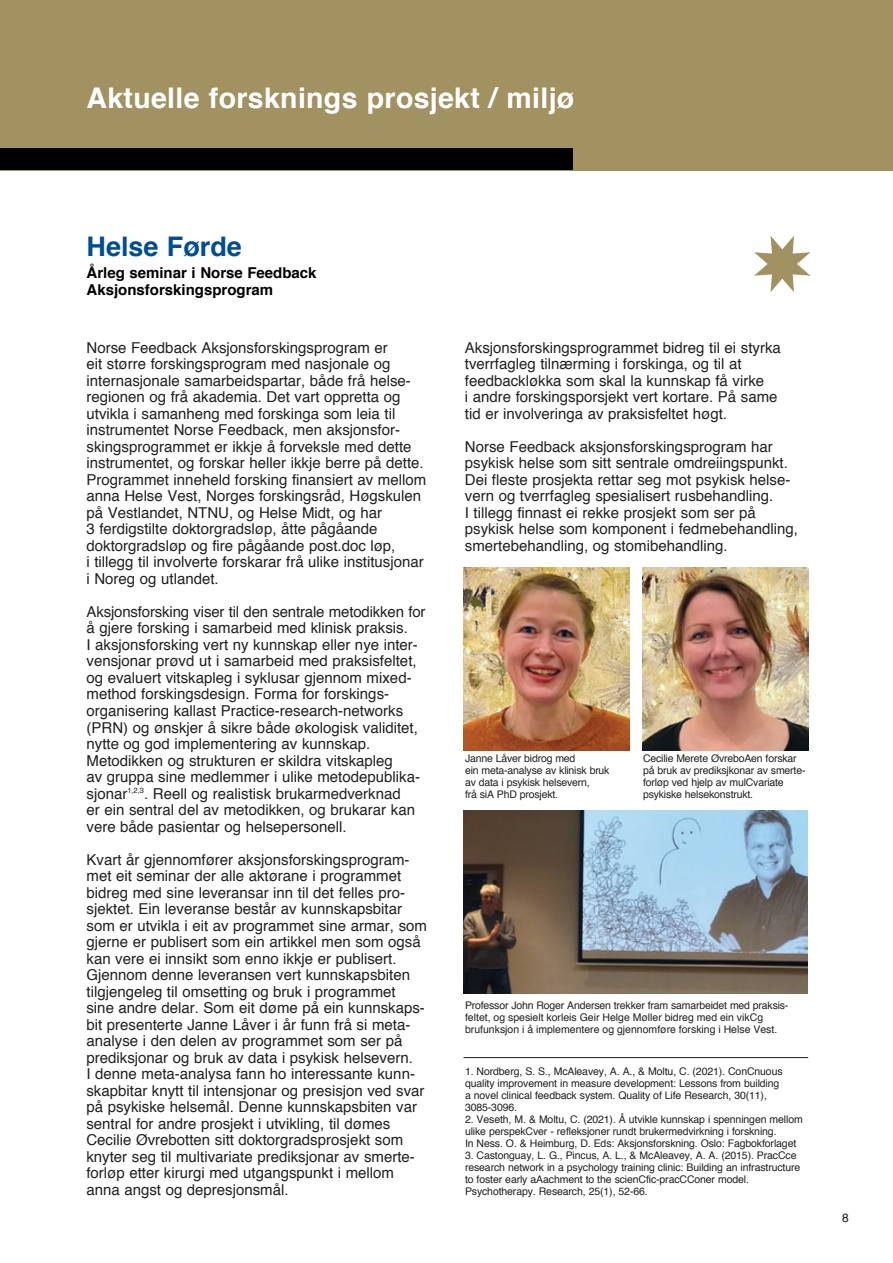
<style>
.page{position:relative;width:893px;height:1263px;background:#fff}
.page>*{position:absolute;margin:0;border:0;box-sizing:border-box;transform-origin:0 0}
.t1{font:700 28.5px "Helvetica";letter-spacing:.01em;color:#fff}
.t2{font:700 27px "Helvetica";color:#014d95}
.t3{font:15px/16.5px "Helvetica";color:#231f20}
.t4{font:700 15px/16.5px "Helvetica";color:#000}
.t5{font:12px "Helvetica";color:#231f20}
.t6{font:10.5px/12px "Helvetica";letter-spacing:-.01em;color:#231f20}
</style>
<div class="page">
<div style="left:0;top:0;width:893px;height:170px;background:#a29161"></div>
<div style="left:0;top:149px;width:573px;height:21px;background:#000"></div>
<img style="left:463px;top:567px;width:166px;height:183px">
<img style="left:463px;top:810px;width:345px;height:183px">
<img style="left:643px;top:567px;width:165px;height:183px">
<hr style="left:463px;top:1057px;width:345px;height:1px;background:#231f20">
<svg style="left:754px;top:236px;width:56px;height:56px"></svg>
<h1 class="t1" style="left:87px;top:86px;width:489px">aktuelle forsknings prosjekt / miljø</h1>
<h2 class="t2" style="left:87px;top:235px;width:157px">Helse førde</h2>
<p class="t4" style="left:87px;top:266px;width:232px">Årleg seminar i Norse feedback aksjonsforskingsprogram</p>
<p class="t3" style="left:87px;top:341px;width:341px">Norse Feedback Aksjonsforskingsprogram er<br>eit større forskingsprogram med nasjonale og internasjonale samarbeidspartar, både frå helse - regionen og frå akademia. Det vart oppretta og utvikla i samanheng med forskinga som leia til instrumentet Norse Feedback, men aksjonsfor&shy;skingsprogrammet er ikkje å forveksle med dette instrumentet, og forskar heller ikkje berre på dette.<br>Programmet inneheld forsking finansiert av mellom anna Helse Vest, Norges forskingsråd, Høgskulen på Vestlandet, NtNu, og Helse Midt, og har<br>3 ferdigstilte doktorgradsløp, åtte pågåande doktorgradsløp og fire pågåande post.doc løp,<br>i tillegg til involverte forskarar frå ulike institusjonar i Noreg og utlandet.</p>
<p class="t3" style="left:87px;top:605px;width:340px">Aksjonsforsking viser til den sentrale metodikken for å gjere forsking i samarbeid med klinisk praksis.<br>I aksjonsforsking vert ny kunnskap eller nye inter&shy;vensjonar prøvd ut i samarbeid med praksisfeltet, og evaluert vitskapleg i syklusar gjennom mixed&shy;method forskingsdesign. Forma for forskings - organisering kallast Practice-research-networks (PRN) og ønskjer å sikre både økologisk validitet, nytte og god implementering av kunnskap.<br>Metodikken og strukturen er skildra vitskapleg<br>av gruppa sine medlemmer i ulike metodepublika - sjonar<sup>1,2,3</sup>. Reell og realistisk brukarmedverknad<br>er ein sentral del av metodikken, og brukarar kan vere både pasientar og helsepersonell.</p>
<p class="t3" style="left:86px;top:852px;width:342px">Kvart år gjennomfører aksjonsforskingsprogram&shy;met eit seminar der alle aktørane i programmet bidreg med sine leveransar inn til det felles pro&shy;sjektet. Ein leveranse består av kunnskapsbitar som er utvikla i eit av programmet sine armar, som gjerne er publisert som ein artikkel men som også kan vere ei innsikt som enno ikkje er publisert. gjennom denne leveransen vert kunnskapsbiten tilgjengeleg til omsetting og bruk i programmet<br>sine andre delar. Som eit døme på ein kunnskaps&shy;bit presenterte Janne Låver i år funn frå si meta&shy;analyse i den delen av programmet som ser på prediksjonar og bruk av data i psykisk helsevern.<br>I denne meta-analysa fann ho interessante kunn&shy;skapbitar knytt til intensjonar og presisjon ved svar på psykiske helsemål. Denne kunnskapsbiten var sentral for andre prosjekt i utvikling, til dømes Cecilie Øvrebotten sitt doktorgradsprosjekt som knyter seg til multivariate prediksjonar av smerte&shy;forløp etter kirurgi med utgangspunkt i mellom anna angst og depresjonsmål.</p>
<p class="t3" style="left:465px;top:341px;width:317px">Aksjonsforskingsprogrammet bidreg til ei styrka tverrfagleg tilnærming i forskinga, og til at feedback løkka som skal la kunnskap få virke<br>i andre forskingsporsjekt vert kortare. På same tid er involveringa av praksisfeltet høgt.</p>
<p class="t3" style="left:465px;top:440px;width:335px">Norse Feedback aksjonsforskingsprogram har psykisk helse som sitt sentrale omdreiingspunkt.<br>Dei fleste prosjekta rettar seg mot psykisk helse&shy;vern og tverrfagleg spesialisert rusbehandling.<br>I tillegg finnast ei rekke prosjekt som ser på psykisk helse som komponent i fedmebehandling, smertebehandling, og stomibehandling.</p>
<p class="t6" style="left:465px;top:753px;width:146px">Janne Låver bidrog med<br>ein meta-analyse av klinisk bruk av data i psykisk helsevern,<br>frå siA PhD prosjekt.</p>
<p class="t6" style="left:643px;top:753px;width:164px">Cecilie Merete ØvreboAen forskar på bruk av prediksjkonar av smerte&shy;forløp ved hjelp av mulCvariate psykiske helsekonstrukt.</p>
<p class="t6" style="left:465px;top:1000px;width:325px">Professor John Roger Andersen trekker fram samarbeidet med praksis - feltet, og spesielt korleis geir Helge Møller bidreg med ein vikCg brufunksjon i å implementere og gjennomføre forsking i Helse Vest.</p>
<p class="t6" style="left:465px;top:1066px;width:319px">1. Nordberg, S. S., McAleavey, A. A., &amp; Moltu, C. (2021). ConCnuous quality improvement in measure development: Lessons from building a novel clinical feedback system. Quality of Life Research, 30(11), 3085-3096.</p>
<p class="t6" style="left:465px;top:1114px;width:339px">2. Veseth, M. &amp; Moltu, C. (2021). Å utvikle kunnskap i spenningen mellom ulike perspekCver - refleksjoner rundt brukermedvirkning i forskning.<br>In Ness. o. &amp; Heimburg, D. Eds: Aksjonsforskning. oslo: Fagbokforlaget</p>
<p class="t6" style="left:465px;top:1150px;width:337px">3. Castonguay, L. g., Pincus, A. L., &amp; McAleavey, A. A. (2015). PracCce research network in a psychology training clinic: Building an infrastructure to foster early aAachment to the scienCfic-pracCConer model.<br>Psychotherapy. Research, 25(1), 52-66.</p>
<p class="t5" style="left:842px;top:1213px;width:8px">8</p>
</div>
